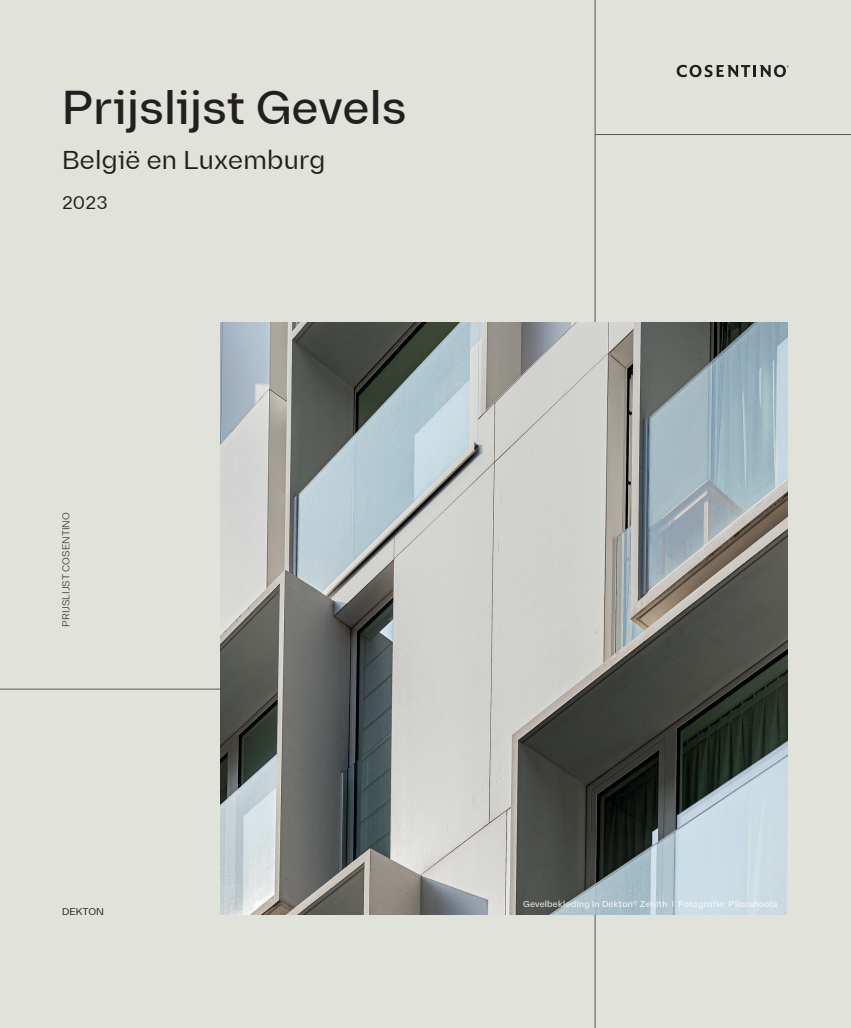
<style>
.page{position:relative;width:851px;height:1028px;background:#fff}
.page>*{position:absolute;margin:0;border:0;box-sizing:border-box;transform-origin:0 0}
.t1{font:500 46.25px "Diagramm";letter-spacing:.01em;color:#231f20}
.t2{font:26.25px "Diagramm";letter-spacing:.01em;color:#231f20}
.t3{font:18.75px "Diagramm";color:#231f20}
.t4{font:300 10px "Diagramm";color:#231f20}
.t5{font:10px "Diagramm";color:#231f20}
.t6{font:8.75px "Diagramm";letter-spacing:.025em;color:#fff}
</style>
<div class="page">
<div style="left:0;top:0;width:850px;height:1028px;background:#e1e2d9"></div>
<svg style="left:676px;top:65px;width:112px;height:12px"></svg>
<hr style="left:0;top:689px;width:595px;height:1px;background:#57585a">
<hr style="left:594px;top:0;width:1px;height:1028px;background:#57585a">
<hr style="left:595px;top:134px;width:255px;height:1px;background:#57585a">
<img style="left:220px;top:322px;width:567px;height:592px">
<h1 class="t1" style="left:62px;top:81px;width:346px">Prijslijst Gevels</h1>
<h2 class="t2" style="left:62px;top:145px;width:265px">België en Luxemburg</h2>
<h3 class="t3" style="left:62px;top:192px;width:47px">2023</h3>
<p class="t4" style="left:60px;top:626px;width:116px;rotate:-90deg">PRIJSLIJST COSENTINO</p>
<p class="t5" style="left:62px;top:905px;width:44px">DEKTON</p>
<p class="t6" style="left:523px;top:898px;width:256px">Gevelbekleding in Dekton® Zenith I Fotografie: Pilarshoots</p>
</div>
